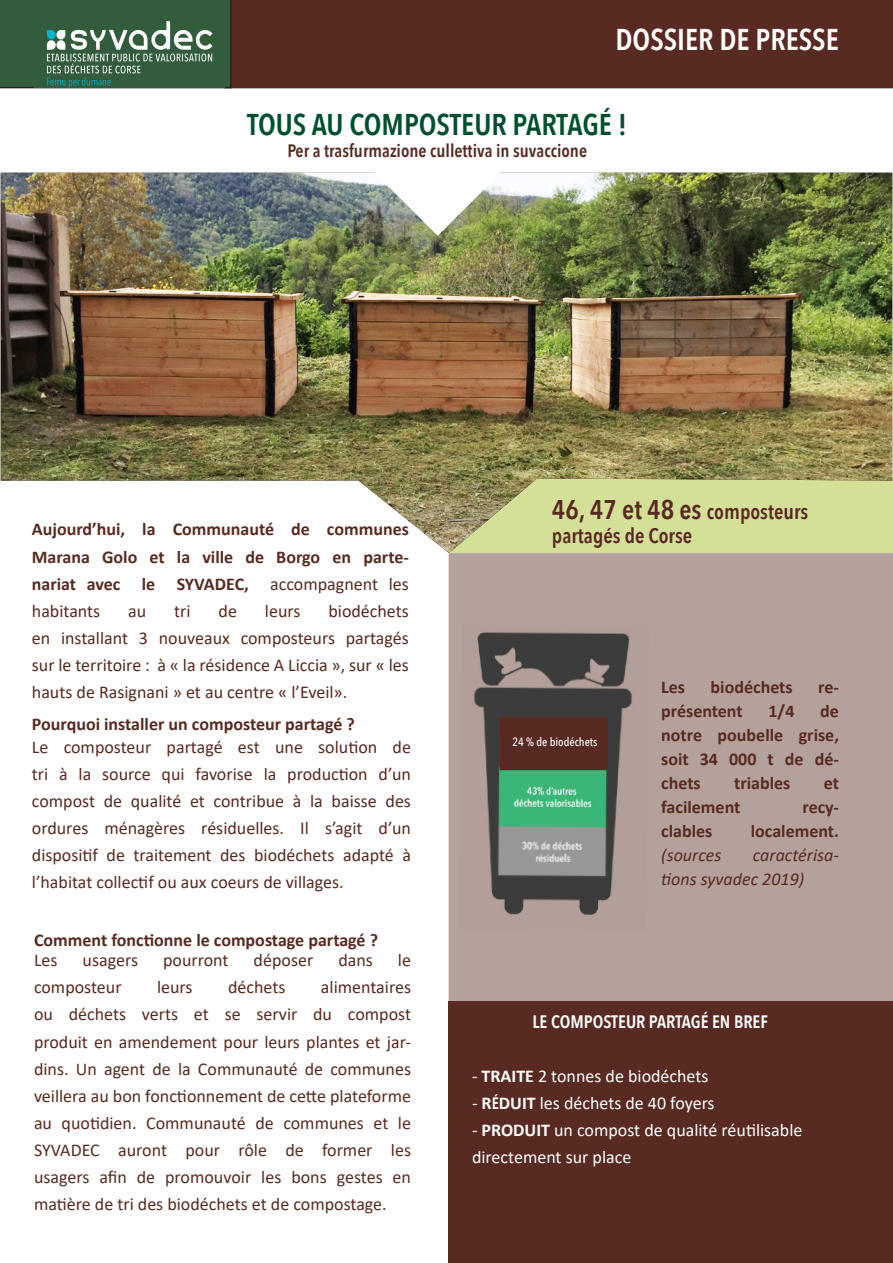
<style>
.page{position:relative;width:893px;height:1263px;background:#fff}
.page>*{position:absolute;margin:0;border:0;box-sizing:border-box;transform-origin:0 0}
.t1{font:600 30px "Avenir Next Condensed";color:#00502f}
.t2{font:600 30px "Avenir Next Condensed";color:#fff}
.t3{font:600 27px "Avenir Next Condensed";color:#582a21}
.t4{font:600 21px "Avenir Next Condensed";color:#582a21}
.t5{font:18px/27px "Calibri";color:#592a20;text-align:justify}
.t6{font:700 18px/27px "Calibri";color:#592a20;text-align:justify}
.t7{font:18px "Calibri";color:#fff}
.t8{font:700 18px "Calibri";color:#582a21}
.t9{font:600 18px "Avenir Next Condensed";color:#582a21}
.t10{font:italic 18px/24px "Calibri";color:#592a20}
.t11{font:600 18px "Avenir Next Condensed";color:#fff}
.t12{font:500 12px "Avenir Next Condensed";color:#fff}
.s1{font-weight:400}
.s2{font-size:21px}
.s3{font-weight:700}
.s4{font-family:"Avenir Next Condensed";font-weight:600;font-size:16.5px}
</style>
<div class="page">
<div style="left:232px;top:0;width:661px;height:88px;background:#582a21"></div>
<img style="left:1px;top:173px;width:891px;height:380px">
<svg style="left:375px;top:172px;width:126px;height:64px"></svg>
<div style="left:449px;top:553px;width:444px;height:448px;background:#b4a19b"></div>
<svg style="left:456px;top:622px;width:195px;height:311px;background:#80857b"></svg>
<div style="left:449px;top:1001px;width:444px;height:262px;background:#582a21"></div>
<div style="left:0;top:0;width:232px;height:88px;background:#335c3c"></div>
<img style="left:34px;top:20px;width:190px;height:67px">
<div style="left:500px;top:717px;width:108px;height:53px;background:#572921"></div>
<p class="t2" style="left:615px;top:21px;width:225px">DOSSIER DE PRESSE</p>
<p class="t1" style="left:247px;top:106px;width:382px">TOUS AU COMPOSTEUR PARTAGÉ !</p>
<p class="t9" style="left:287px;top:139px;width:301px">Per a trasfurmazione cullettiva in suvaccione</p>
<p class="t6" style="left:32px;top:516px;width:379px">Aujourd’hui, la Communauté de communes Marana Golo et la ville de Borgo en parte&shy;nariat avec le SYVADEC, <span class="s1">accompagnent les habitants</span></p>
<p class="t5" style="left:32px;top:597px;width:379px;text-indent:297px">biodéchets en installant 3 nouveaux composteurs partagés sur le territoire : à « la résidence A Liccia », sur « les hauts de Rasignani » et au centre « l’Eveil».</p>
<p class="t5" style="left:128px;top:597px;width:20px">au</p>
<p class="t5" style="left:174px;top:597px;width:18px">tri</p>
<p class="t5" style="left:219px;top:597px;width:20px">de</p>
<p class="t5" style="left:265px;top:597px;width:37px">leurs</p>
<p class="t8" style="left:32px;top:711px;width:325px">Pourquoi installer un composteur partagé ?</p>
<p class="t5" style="left:32px;top:733px;width:381px">Le composteur partagé est une solution de tri à la source qui favorise la production d’un compost de qualité et contribue à la baisse des ordures ménagères résiduelles. Il s’agit d’un dispositif de traitement des biodéchets adapté à l’habitat collectif ou aux coeurs de villages.</p>
<p class="t8" style="left:34px;top:927px;width:346px">Comment fonctionne le compostage partagé ?</p>
<p class="t5" style="left:34px;top:946px;width:25px">Les</p>
<p class="t5" style="left:83px;top:946px;width:57px">usagers</p>
<p class="t5" style="left:163px;top:946px;width:67px">pourront</p>
<p class="t5" style="left:254px;top:946px;width:61px">déposer</p>
<p class="t5" style="left:338px;top:946px;width:36px">dans</p>
<p class="t5" style="left:398px;top:946px;width:15px">le</p>
<p class="t5" style="left:34px;top:973px;width:89px">composteur</p>
<p class="t5" style="left:157px;top:973px;width:37px">leurs</p>
<p class="t5" style="left:228px;top:973px;width:59px">déchets</p>
<p class="t5" style="left:34px;top:973px;width:379px;text-indent:287px">alimentaires ou déchets verts et se servir du compost produit en amendement pour leurs plantes et jar&shy;dins. Un agent de la Communauté de communes veillera au bon fonctionnement de cette plateforme au quotidien. Communauté de communes et le SYVADEC auront pour rôle de former les usagers afin de promouvoir les bons gestes en matière de tri des biodéchets et de compostage.</p>
<p class="t3" style="left:552px;top:493px;width:258px">46, 47 et 48 es <span class="s2">composteurs</span></p>
<p class="t4" style="left:552px;top:523px;width:142px">partagés de Corse</p>
<p class="t12" style="left:512px;top:735px;width:86px">24 % de biodéchets</p>
<p class="t6" style="left:661px;top:673px;width:25px">Les</p>
<p class="t6" style="left:711px;top:673px;width:84px">biodéchets</p>
<p class="t6" style="left:818px;top:673px;width:22px">re-</p>
<p class="t6" style="left:661px;top:697px;width:83px">présentent</p>
<p class="t6" style="left:768px;top:697px;width:27px">1/4</p>
<p class="t6" style="left:661px;top:699px;width:179px;line-height:24px;text-indent:159px">de notre poubelle grise, soit 34 000 t de dé&shy;chets</p>
<p class="t6" style="left:734px;top:769px;width:58px">triables</p>
<p class="t6" style="left:824px;top:769px;width:17px">et</p>
<p class="t6" style="left:661px;top:793px;width:81px">facilement</p>
<p class="t6" style="left:802px;top:793px;width:38px">recy-</p>
<p class="t6" style="left:661px;top:817px;width:53px">clables</p>
<p class="t6" style="left:751px;top:817px;width:90px">localement.</p>
<p class="t10" style="left:661px;top:842px;width:62px">(sources</p>
<p class="t10" style="left:661px;top:842px;width:179px;text-indent:92px">caractérisa&shy;tions syvadec 2019)</p>
<p class="t11" style="left:533px;top:1011px;width:237px">LE COMPOSTEUR PARTAGÉ EN BREF</p>
<p class="t7" style="left:472px;top:1063px;width:238px">- <span class="s3">TRAITE</span> 2 tonnes de biodéchets</p>
<p class="t7" style="left:472px;top:1090px;width:244px">- <span class="s3">R</span><span class="s4">É</span><span class="s3">DUIT</span> les déchets de 40 foyers</p>
<p class="t7" style="left:472px;top:1117px;width:332px">- <span class="s3">PRODUIT</span> un compost de qualité réutilisable</p>
<p class="t7" style="left:472px;top:1144px;width:161px">directement sur place</p>
</div>
